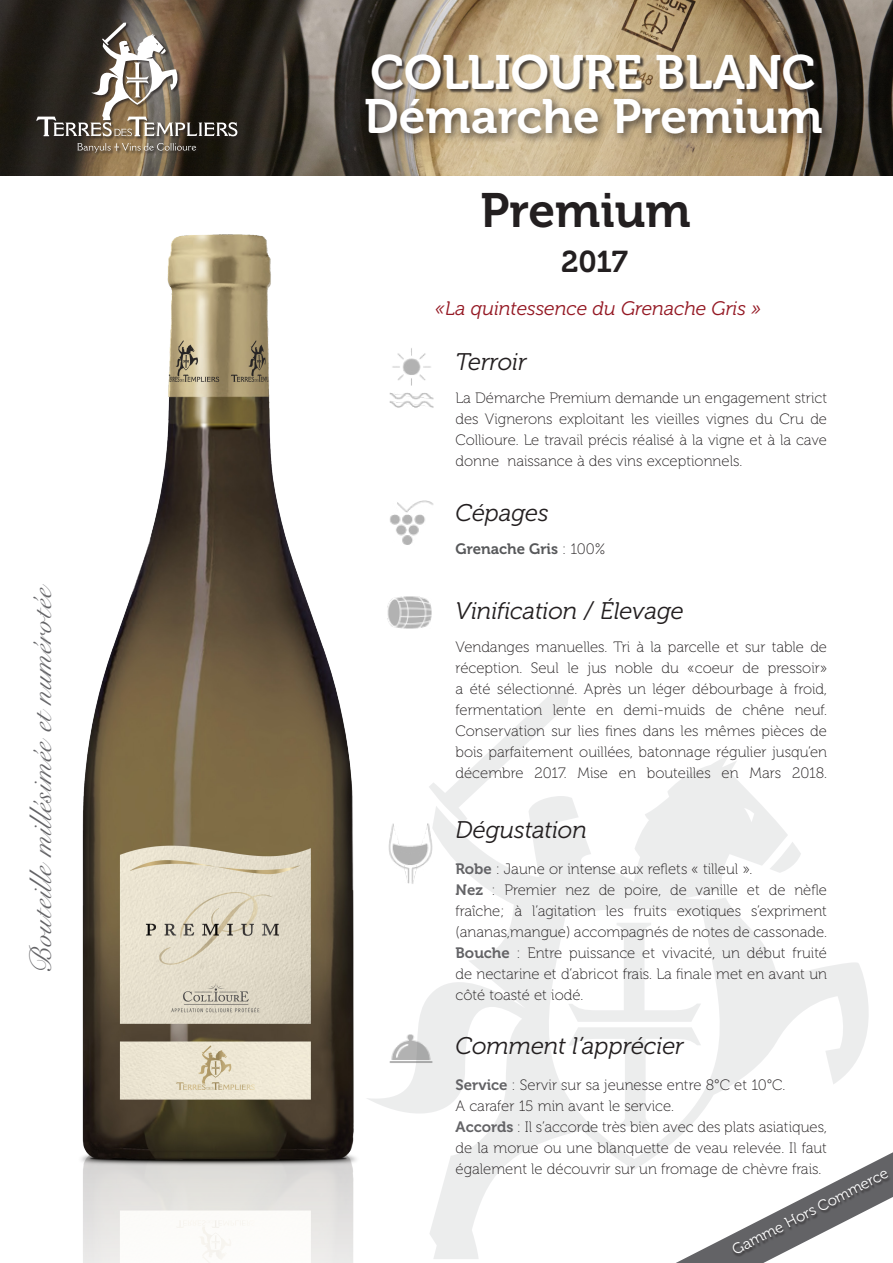
<style>
.page{position:relative;width:893px;height:1263px;background:#fff}
.page>*{position:absolute;margin:0;border:0;box-sizing:border-box;transform-origin:0 0}
.t1{font:48px "Museo 700";color:#fff}
.t2{font:48px "Museo 700";color:#231f20}
.t3{font:30px "Snell Roundhand";color:#636366}
.t4{font:30px "Museo 700";color:#231f20}
.t5{font:italic 24px "Museo 300";color:#231f20}
.t6{font:italic 19.5px "Museo 300";color:#941823}
.t7{font:15px/21px "Museo 100";color:#231f20;text-align:justify}
.t8{font:15px "Museo 300";color:#fff}
.t9{font:15px "Museo 700";color:#57585a}
.s1{font-family:"Museo 100";color:#231f20}
.s2{font-family:"Museo 700";color:#636366}
</style>
<div class="page">
<img style="left:0;top:0;width:893px;height:175px">
<div style="left:36px;top:23px;width:205px;height:134px;background:#231f20;opacity:.75"></div>
<svg style="left:36px;top:23px;width:201px;height:113px;background:#5f564c"></svg>
<svg style="left:77px;top:143px;width:119px;height:9px"></svg>
<svg style="left:486px;top:690px;width:83px;height:65px"></svg>
<svg style="left:367px;top:755px;width:502px;height:504px"></svg>
<svg style="left:769px;top:842px;width:32px;height:31px"></svg>
<svg style="left:676px;top:1152px;width:217px;height:111px"></svg>
<div style="left:732px;top:1171px;width:159px;height:86px;background:#231f20;opacity:.75"></div>
<img style="left:389px;top:348px;width:45px;height:60px">
<img style="left:390px;top:500px;width:44px;height:45px">
<img style="left:387px;top:596px;width:45px;height:33px">
<img style="left:384px;top:805px;width:52px;height:88px">
<img style="left:384px;top:1017px;width:52px;height:57px">
<div style="left:373px;top:55px;width:447px;height:39px;background:#231f20;opacity:.75"></div>
<div style="left:361px;top:94px;width:472px;height:51px;background:#231f20;opacity:.75"></div>
<img style="left:81px;top:234px;width:276px;height:1029px">
<h2 class="t3" style="left:17px;top:974px;width:391px;rotate:-90deg">Bouteille millésimée et numérotée</h2>
<p class="t1" style="left:370px;top:45px;width:447px">COLLIOURE BLANC</p>
<p class="t1" style="left:364px;top:90px;width:460px">Démarche Premium</p>
<p class="t2" style="left:481px;top:183px;width:212px">Premium</p>
<p class="t4" style="left:561px;top:245px;width:69px">2017</p>
<p class="t6" style="left:435px;top:298px;width:327px">«La quintessence du Grenache Gris »</p>
<p class="t5" style="left:456px;top:349px;width:73px">Terroir</p>
<p class="t7" style="left:456px;top:388px;width:373px">La Démarche Premium demande un engagement strict des Vignerons exploitant les vieilles vignes du Cru de Collioure. Le travail précis réalisé à la vigne et à la cave donne naissance à des vins exceptionnels.</p>
<p class="t5" style="left:456px;top:500px;width:95px">Cépages</p>
<p class="t9" style="left:456px;top:541px;width:151px">Grenache Gris <span class="s1">: 100%</span></p>
<p class="t5" style="left:456px;top:598px;width:230px">Vinification / Élevage</p>
<p class="t7" style="left:456px;top:637px;width:373px">Vendanges manuelles. Tri à la parcelle et sur table de réception. Seul le jus noble du «coeur de pressoir» a été sélectionné. Après un léger débourbage à froid,</p>
<p class="t7" style="left:456px;top:700px;width:373px">fermentation lente en demi-muids de chêne neuf.</p>
<p class="t7" style="left:456px;top:721px;width:373px">Conservation sur lies fines dans les mêmes pièces de bois parfaitement ouillées, batonnage régulier jusqu’en décembre 2017. Mise en bouteilles en Mars 2018.</p>
<p class="t5" style="left:456px;top:817px;width:133px">Dégustation</p>
<p class="t7" style="left:456px;top:859px;width:298px"><span class="s2">Robe</span> : Jaune or intense aux reflets « tilleul ».</p>
<p class="t7" style="left:456px;top:880px;width:373px"><span class="s2">Nez</span> : Premier nez de poire, de vanille et de nèfle fraîche; à l’agitation les fruits exotiques s’expriment (ananas,mangue) accompagnés de notes de cassonade.</p>
<p class="t7" style="left:456px;top:943px;width:373px"><span class="s2">Bouche</span> : Entre puissance et vivacité, un début fruité de nectarine et d’abricot frais. La finale met en avant un côté toasté et iodé.</p>
<p class="t5" style="left:456px;top:1033px;width:230px">Comment l’apprécier</p>
<p class="t7" style="left:456px;top:1075px;width:331px"><span class="s2">Service</span> : Servir sur sa jeunesse entre 8°C et 10°C.</p>
<p class="t7" style="left:456px;top:1096px;width:220px">A carafer 15 min avant le service.</p>
<p class="t7" style="left:456px;top:1117px;width:373px"><span class="s2">Accords</span> : Il s’accorde très bien avec des plats asiatiques, de la morue ou une blanquette de veau relevée. Il faut également le découvrir sur un fromage de chèvre frais.</p>
<p class="t8" style="left:729px;top:1243px;width:174px;rotate:-27deg">Gamme Hors Commerce</p>
</div>
